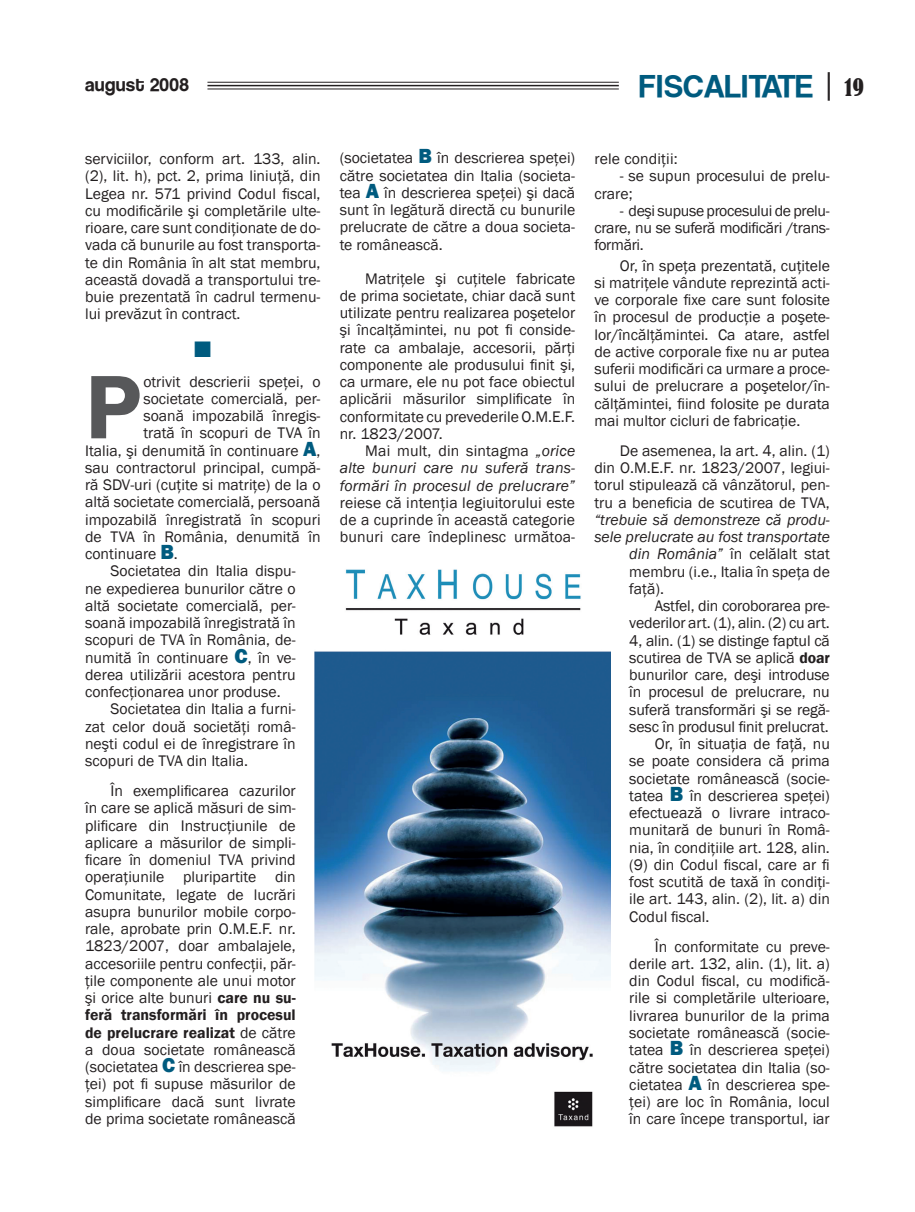
<style>
.page{position:relative;width:915px;height:1212px;background:#fff}
.page>*{position:absolute;margin:0;border:0;box-sizing:border-box;transform-origin:0 0}
.t1{font:600 93.3px "Franklin Gothic";color:#57585a}
.t2{font:30px "Coolvetica";letter-spacing:.025em;color:#005b7f}
.t3{font:22.5px "Zapf Dingbats ITC";color:#005b7f}
.t4{font:18px "Coolvetica";letter-spacing:.03em;color:#231f20}
.t5{font:15.75px/17.2px "Franklin Gothic";color:#231f20;text-align:justify}
.t6{font:italic 15.75px "Franklin Gothic";color:#231f20}
.s1{font-family:"Bernhard Modern BT";font-weight:700;font-size:28.5px;color:#231f20}
.s2{font-family:"Bernard";font-stretch:condensed;font-size:22.5px;color:#231f20}
.s3{font-weight:800;font-size:21px;color:#005b7f}
.s4{font-weight:600}
.s5{font-style:italic}
</style>
<div class="page">
<img style="left:315px;top:569px;width:295px;height:558px">
<hr style="left:207px;top:82px;width:411px;height:1px;background:#231f20">
<hr style="left:207px;top:89px;width:411px;height:1px;background:#231f20">
<hr style="left:207px;top:85px;width:411px;height:1px;background:#231f20">
<p class="t4" style="left:85px;top:75px;width:105px">august 2008</p>
<p class="t2" style="left:639px;top:71px;width:225px">FISCALITATE <span class="s1">|</span> <span class="s2">19</span></p>
<p class="t5" style="left:85px;top:151px;width:237px">serviciilor, conform art. 133, alin. (2), lit. h), pct. 2, prima liniuţă, din Legea nr. 571 privind Codul fiscal, cu modificările şi completările ulte&shy;rioare, care sunt condiţionate de do&shy;vada că bunurile au fost transporta&shy;te din România în alt stat membru, această dovadă a transportului tre&shy;buie prezentată în cadrul termenu&shy;lui prevăzut în contract.</p>
<p class="t3" style="left:194px;top:338px;width:19px">■</p>
<p class="t1" style="left:85px;top:350px;width:58px">P</p>
<p class="t5" style="left:143px;top:373px;width:179px">otrivit descrierii speţei, o</p>
<p class="t5" style="left:143px;top:390px;width:179px">societate comercială, per-</p>
<p class="t5" style="left:143px;top:407px;width:179px">soană impozabilă înregis-</p>
<p class="t5" style="left:143px;top:425px;width:179px">trată în scopuri de TVA în</p>
<p class="t5" style="left:85px;top:442px;width:237px">Italia, şi denumită în continuare <span class="s3">A</span>,</p>
<p class="t5" style="left:85px;top:459px;width:237px">sau contractorul principal, cumpă-</p>
<p class="t5" style="left:85px;top:476px;width:237px">ră SDV-uri (cuţite si matriţe) de la o</p>
<p class="t5" style="left:85px;top:494px;width:237px">altă societate comercială, persoană</p>
<p class="t5" style="left:85px;top:511px;width:237px">impozabilă înregistrată în scopuri</p>
<p class="t5" style="left:85px;top:528px;width:237px">de TVA în România, denumită în</p>
<p class="t5" style="left:85px;top:545px;width:94px">continuare <span class="s3">B</span>.</p>
<p class="t5" style="left:85px;top:563px;width:212px;text-indent:26px">Societatea din Italia dispu&shy;ne expedierea bunurilor către o altă societate comercială, per&shy;soană impozabilă înregistrată în scopuri de TVA în România, de&shy;numită în continuare <span class="s3">C</span>, în ve&shy;derea utilizării acestora pentru confecţionarea unor produse.</p>
<p class="t5" style="left:85px;top:701px;width:212px;text-indent:26px">Societatea din Italia a furni&shy;zat celor două societăţi româ&shy;neşti codul ei de înregistrare în scopuri de TVA din Italia.</p>
<p class="t5" style="left:85px;top:782px;width:212px;text-indent:26px">În exemplificarea cazurilor în care se aplică măsuri de sim&shy;plificare din Instrucţiunile de aplicare a măsurilor de simpli&shy;ficare în domeniul TVA privind operaţiunile pluripartite din Comunitate, legate de lucrări asupra bunurilor mobile corpo&shy;rale, aprobate prin O.M.E.F. nr.<br>1823/2007, doar ambalajele, accesoriile pentru confecţii, păr&shy;ţile componente ale unui motor şi orice alte bunuri <span class="s4">care nu su&shy;feră transformări în procesul de prelucrare realizat</span> de către a doua societate românească (societatea <span class="s3">C</span> în descrierea spe&shy;ţei) pot fi supuse măsurilor de simplificare dacă sunt livrate de prima societate românească</p>
<p class="t5" style="left:339px;top:150px;width:237px">(societatea <span class="s3">B</span> în descrierea speţei) către societatea din Italia (societa&shy;tea <span class="s3">A</span> în descrierea speţei) şi dacă sunt în legătură directă cu bunurile prelucrate de către a doua societa&shy;te românească.</p>
<p class="t5" style="left:339px;top:270px;width:237px;text-indent:26px">Matriţele şi cuţitele fabricate de prima societate, chiar dacă sunt utilizate pentru realizarea poşetelor şi încalţămintei, nu pot fi conside&shy;rate ca ambalaje, accesorii, părţi componente ale produsului finit şi, ca urmare, ele nu pot face obiectul aplicării măsurilor simplificate în conformitate cu prevederile O.M.E.F. nr. 1823/2007.</p>
<p class="t5" style="left:339px;top:442px;width:237px;text-indent:26px">Mai mult, din sintagma <span class="s5">„orice alte bunuri care nu suferă trans&shy;formări în procesul de prelucrare” </span>reiese că intenţia legiuitorului este de a cuprinde în această categorie bunuri care îndeplinesc următoa-</p>
<p class="t5" style="left:594px;top:151px;width:85px">rele condiţii:</p>
<p class="t5" style="left:594px;top:168px;width:237px;text-indent:26px">- se supun procesului de prelu&shy;crare;</p>
<p class="t5" style="left:594px;top:202px;width:237px;text-indent:26px">- deşi supuse procesului de prelu&shy;crare, nu se suferă modificări /trans&shy;formări.</p>
<p class="t5" style="left:594px;top:257px;width:237px;text-indent:26px">Or, în speţa prezentată, cuţitele si matriţele vândute reprezintă acti&shy;ve corporale fixe care sunt folosite în procesul de producţie a poşete&shy;lor/încălţămintei. Ca atare, astfel de active corporale fixe nu ar putea suferii modificări ca urmare a proce&shy;sului de prelucrare a poşetelor/în&shy;călţămintei, fiind folosite pe durata mai multor cicluri de fabricaţie.</p>
<p class="t5" style="left:619px;top:442px;width:211px">De asemenea, la art. 4, alin. (1)</p>
<p class="t5" style="left:594px;top:460px;width:237px">din O.M.E.F. nr. 1823/2007, legiui-</p>
<p class="t5" style="left:594px;top:477px;width:237px">torul stipulează că vânzătorul, pen-</p>
<p class="t5" style="left:594px;top:494px;width:237px">tru a beneficia de scutirea de TVA,</p>
<p class="t6" style="left:594px;top:510px;width:237px">“trebuie să demonstreze că produ-</p>
<p class="t6" style="left:594px;top:527px;width:237px">sele prelucrate au fost transportate</p>
<p class="t5" style="left:629px;top:546px;width:202px"><span class="s5">din România”</span> în celălalt stat</p>
<p class="t5" style="left:629px;top:563px;width:202px">membru (i.e., Italia în speţa de</p>
<p class="t5" style="left:629px;top:580px;width:36px">faţă).</p>
<p class="t5" style="left:629px;top:598px;width:202px;text-indent:26px">Astfel, din coroborarea pre&shy;vederilor art. (1), alin. (2) cu art.<br>4, alin. (1) se distinge faptul că scutirea de TVA se aplică <span class="s4">doar </span>bunurilor care, deşi introduse în procesul de prelucrare, nu suferă transformări şi se regă&shy;sesc în produsul finit prelucrat.</p>
<p class="t5" style="left:629px;top:736px;width:202px;text-indent:26px">Or, în situaţia de faţă, nu se poate considera că prima societate românească (socie&shy;tatea <span class="s3">B</span> în descrierea speţei) efectuează o livrare intraco&shy;munitară de bunuri în Româ&shy;nia, în condiţiile art. 128, alin. (9) din Codul fiscal, care ar fi fost scutită de taxă în condiţi&shy;ile art. 143, alin. (2), lit. a) din Codul fiscal.</p>
<p class="t5" style="left:629px;top:938px;width:202px;text-indent:26px">În conformitate cu preve&shy;derile art. 132, alin. (1), lit. a) din Codul fiscal, cu modifică&shy;rile si completările ulterioare, livrarea bunurilor de la prima societate românească (socie&shy;tatea <span class="s3">B</span> în descrierea speţei) către societatea din Italia (so&shy;cietatea <span class="s3">A</span> în descrierea spe&shy;ţei) are loc în România, locul în care începe transportul, iar</p>
</div>
